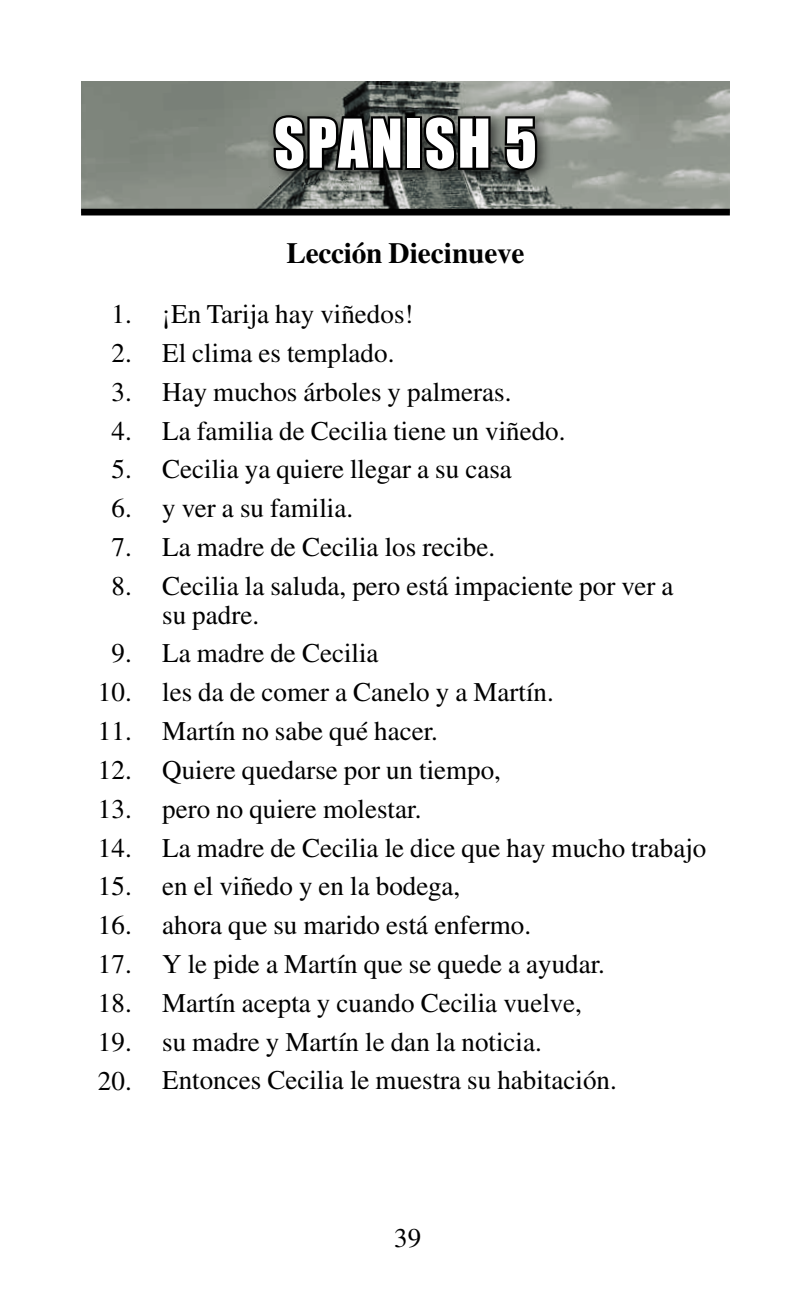
<style>
.page{position:relative;width:812px;height:1297px;background:#fff}
.page>*{position:absolute;margin:0;border:0;box-sizing:border-box;transform-origin:0 0}
.t1{font:62.1px "Impact";letter-spacing:.04em;color:#fff;scale:.96 1}
.t2{font:700 29.25px "Times";letter-spacing:-.01em;color:#000}
.t3{font:27px/38.7px "Times";color:#000}
</style>
<div class="page">
<img style="left:81px;top:81px;width:648px;height:128px">
<div style="left:266px;top:109px;width:287px;height:77px;background:#000;opacity:.55"></div>
<svg style="left:270px;top:86px;width:134px;height:88px;background:#3d403d"></svg>
<div style="left:405px;top:116px;width:17px;height:54px;border:4px solid #000"></div>
<svg style="left:420px;top:112px;width:72px;height:62px;background:#282a28"></svg>
<svg style="left:502px;top:114px;width:37px;height:60px;background:#313331"></svg>
<div style="left:81px;top:209px;width:648px;height:6px;background:#000"></div>
<p class="t3" style="left:111px;top:294px;width:22px;text-align:justify">1.<br>2.<br>3.<br>4.<br>5.<br>6.<br>7.<br>8.</p>
<p class="t3" style="left:98px;top:633px;width:35px;text-align:center">9.<br>10.<br>11.<br>12.<br>13.<br>14.<br>15.<br>16.<br>17.<br>18.<br>19.<br>20.</p>
<h1 class="t1" style="left:274px;top:95px;width:275px">SPANISH 5</h1>
<p class="t2" style="left:286px;top:236px;width:239px">Lección Diecinueve</p>
<p class="t3" style="left:162px;top:294px;width:512px">¡En Tarija hay viñedos!<br>El clima es templado.<br>Hay muchos árboles y palmeras.<br>La familia de Cecilia tiene un viñedo.<br>Cecilia ya quiere llegar a su casa<br>y ver a su familia.<br>La madre de Cecilia los recibe.<br>Cecilia la saluda, pero está impaciente por ver a</p>
<p class="t3" style="left:162px;top:595px;width:545px">su padre.<br>La madre de Cecilia<br>les da de comer a Canelo y a Martín.<br>Martín no sabe qué hacer.<br>Quiere quedarse por un tiempo,<br>pero no quiere molestar.<br>La madre de Cecilia le dice que hay mucho trabajo en el viñedo y en la bodega,<br>ahora que su marido está enfermo.<br>Y le pide a Martín que se quede a ayudar.<br>Martín acepta y cuando Cecilia vuelve,<br>su madre y Martín le dan la noticia.<br>Entonces Cecilia le muestra su habitación.</p>
<p class="t3" style="left:394px;top:1218px;width:28px">39</p>
</div>
